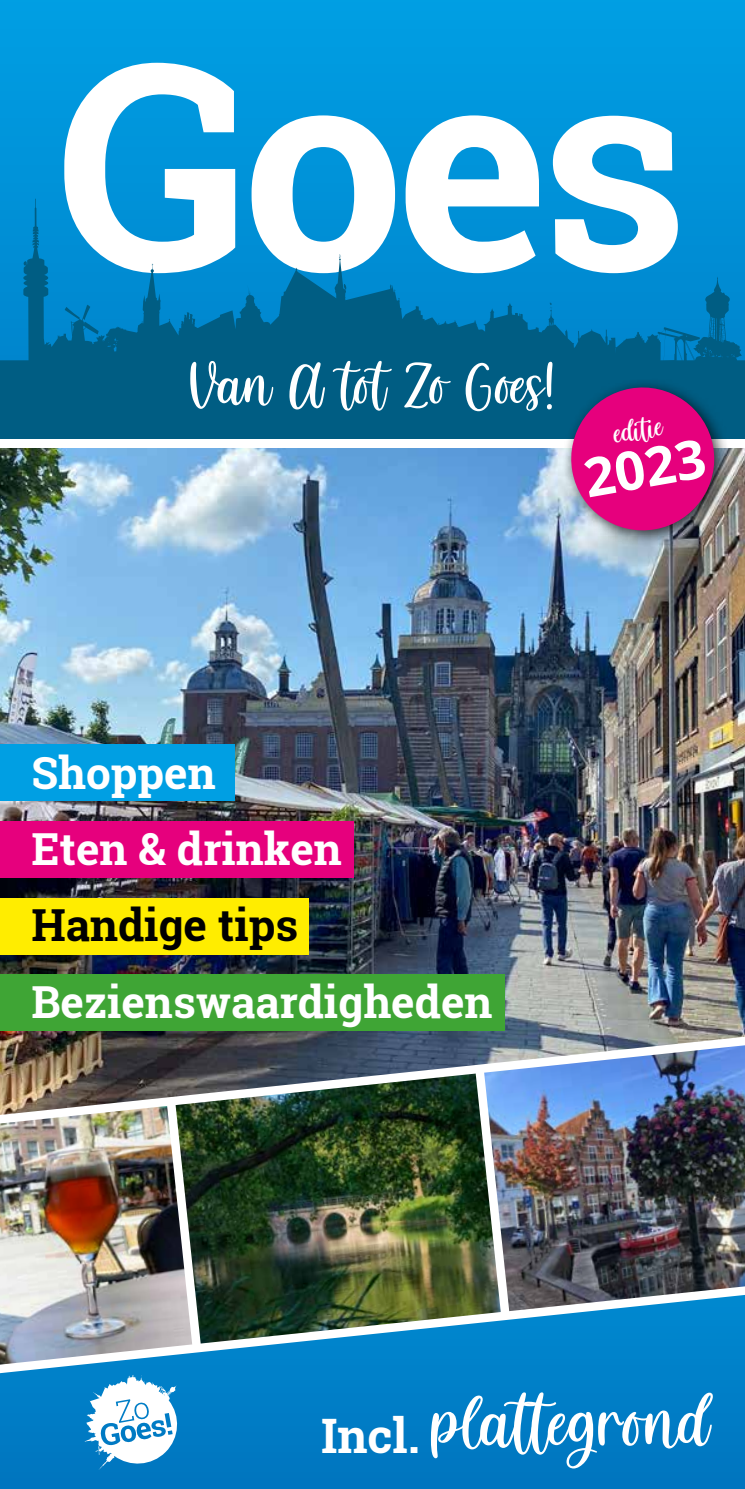
<style>
.page{position:relative;width:745px;height:1489px;background:#fff}
.page>*{position:absolute;margin:0;border:0;box-sizing:border-box;transform-origin:0 0}
.t1{font:700 287.5px "Roboto Slab";color:#fff}
.t2{font:87.5px "Bernadette";color:#fff}
.t3{font:70px "Bernadette";color:#fff}
.t4{font:700 53.75px "Open Sans";color:#fff}
.t5{font:700 44px/76.2px "Roboto Slab";color:#fff}
.t6{font:700 44px "Roboto Slab";color:#000}
.t7{font:35.75px "Bernadette";color:#fff}
.s1{font-family:"Roboto Slab";font-weight:700;font-size:47.5px}
</style>
<div class="page">
<div style="left:0;top:1051px;width:744px;height:437px;background:#007bc4"></div>
<div style="left:0;top:0;width:744px;height:611px;background:#0098de"></div>
<svg style="left:0;top:198px;width:744px;height:241px;fill:#0088cf"></svg>
<img style="left:0;top:448px;width:744px;height:588px">
<div style="left:0;top:744px;width:235px;height:57px;background:#009fe3"></div>
<div style="left:0;top:821px;width:353px;height:56px;background:#e6007d"></div>
<div style="left:0;top:897px;width:308px;height:57px;background:#ffed00"></div>
<div style="left:0;top:974px;width:504px;height:56px;background:#3fa535"></div>
<svg style="left:84px;top:1375px;width:94px;height:94px"></svg>
<div style="left:0;top:439px;width:744px;height:9px;background:#fff"></div>
<img style="left:201px;top:1123px;width:274px;height:163px">
<img style="left:0;top:1123px;width:167px;height:163px">
<img style="left:509px;top:1123px;width:235px;height:163px">
<img style="left:0;top:1036px;width:744px;height:87px">
<img style="left:0;top:1286px;width:744px;height:86px">
<img style="left:167px;top:1101px;width:34px;height:248px">
<img style="left:475px;top:1069px;width:34px;height:248px">
<div style="left:561px;top:377px;width:169px;height:170px;background:#000;opacity:.75"></div>
<svg style="left:565px;top:382px;width:154px;height:154px;background:#b42783"></svg>
<h1 class="t1" style="left:58px;top:-31px;width:631px">Goes</h1>
<h3 class="t3" style="left:190px;top:360px;width:366px">Van A tot Zo Goes!</h3>
<p class="t7" style="left:611px;top:422px;width:51px;rotate:-10deg">editie</p>
<p class="t4" style="left:577px;top:441px;width:124px;rotate:-10deg">2023</p>
<p class="t5" style="left:31px;top:734px;width:312px">Shoppen<br>Eten &amp; drinken</p>
<p class="t6" style="left:31px;top:895px;width:268px">Handige tips</p>
<p class="t5" style="left:31px;top:963px;width:462px">Bezienswaardigheden</p>
<h2 class="t2" style="left:321px;top:1391px;width:390px"><span class="s1">Incl.</span> plattegrond</h2>
</div>
